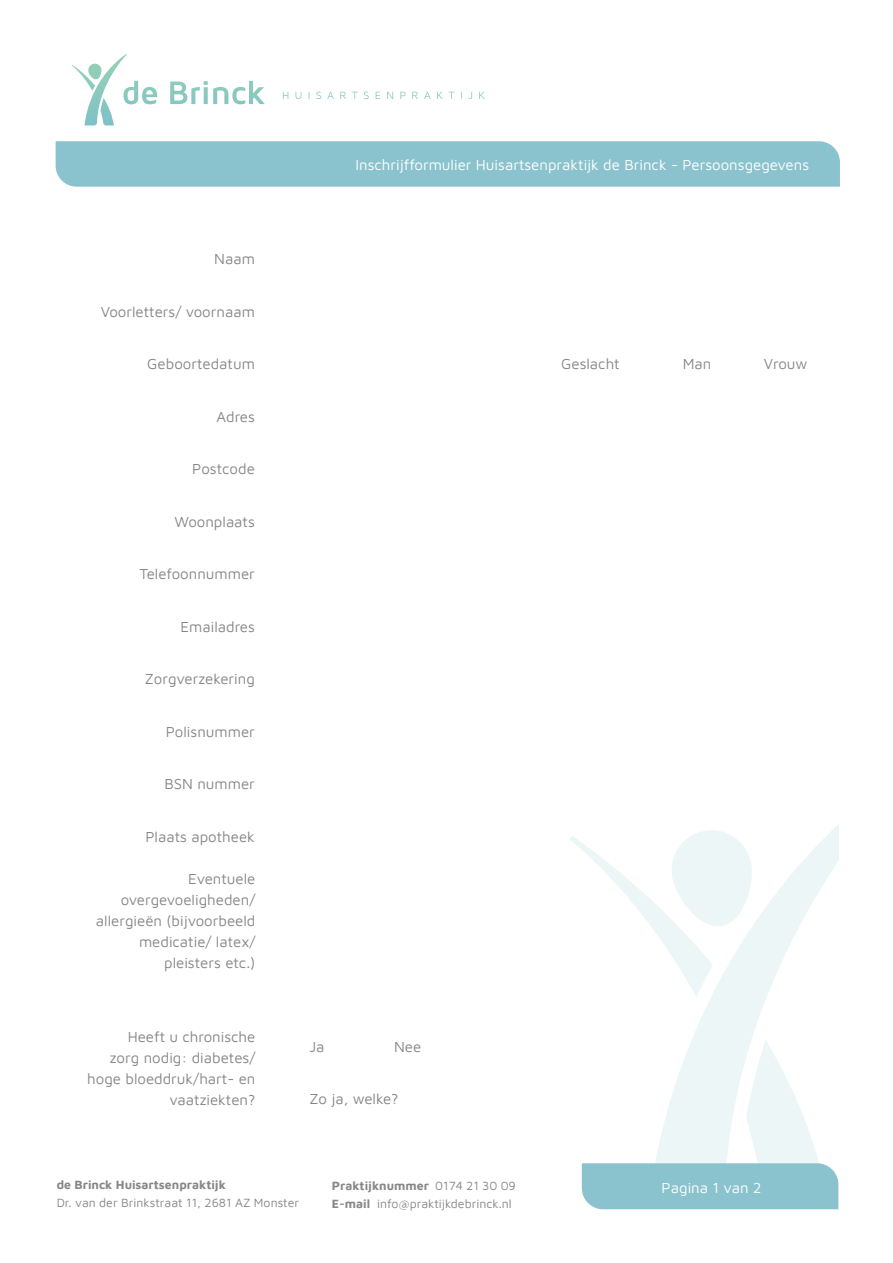
<style>
.page{position:relative;width:893px;height:1263px;background:#fff}
.page>*{position:absolute;margin:0;border:0;box-sizing:border-box;transform-origin:0 0}
.t1{font:15px/21px "Maven Pro";color:#878787;text-align:right}
.t2{font:15px "Maven Pro";color:#fff}
.t3{font:12.3px/17.9px "Maven Pro";color:#878787}
.t4{font:700 12.3px "Maven Pro";color:#878787}
.s1{font-weight:700}
</style>
<div class="page">
<svg style="left:570px;top:836px;width:79px;height:87px"></svg>
<svg style="left:649px;top:824px;width:190px;height:385px"></svg>
<svg style="left:582px;top:1040px;width:256px;height:169px"></svg>
<svg style="left:72px;top:54px;width:193px;height:71px"></svg>
<div style="left:56px;top:141px;width:784px;height:46px;background:#8ac3cd"></div>
<p class="t1" style="left:214px;top:247px;width:42px">Naam</p>
<p class="t1" style="left:101px;top:300px;width:156px">Voorletters/ voornaam</p>
<p class="t1" style="left:147px;top:352px;width:109px">Geboortedatum</p>
<p class="t1" style="left:217px;top:405px;width:40px">Adres</p>
<p class="t1" style="left:192px;top:457px;width:64px">Postcode</p>
<p class="t1" style="left:174px;top:510px;width:82px">Woonplaats</p>
<p class="t1" style="left:140px;top:562px;width:117px">Telefoonnummer</p>
<p class="t1" style="left:181px;top:615px;width:76px">Emailadres</p>
<p class="t1" style="left:145px;top:667px;width:112px">Zorgverzekering</p>
<p class="t1" style="left:166px;top:720px;width:91px">Polisnummer</p>
<p class="t1" style="left:164px;top:772px;width:92px">BSN nummer</p>
<p class="t1" style="left:145px;top:825px;width:111px">Plaats apotheek</p>
<p class="t1" style="left:96px;top:867px;width:161px">Eventuele overgevoeligheden/ allergieën (bijvoorbeeld medicatie/ latex/ pleisters etc.)</p>
<p class="t2" style="left:355px;top:155px;width:455px">Inschrijfformulier Huisartsenpraktijk de Brinck - Persoonsgegevens</p>
<p class="t1" style="left:561px;top:352px;width:60px">Geslacht</p>
<p class="t1" style="left:683px;top:352px;width:30px">Man</p>
<p class="t1" style="left:764px;top:352px;width:45px">Vrouw</p>
<p class="t1" style="left:87px;top:1025px;width:170px">Heeft u chronische<br>zorg nodig: diabetes/ hoge bloeddruk/hart- en vaatziekten?</p>
<p class="t1" style="left:309px;top:1035px;width:17px">Ja</p>
<p class="t1" style="left:394px;top:1035px;width:29px">Nee</p>
<p class="t1" style="left:309px;top:1087px;width:91px">Zo ja, welke?</p>
<p class="t4" style="left:57px;top:1176px;width:171px">de Brinck Huisartsenpraktijk</p>
<p class="t3" style="left:57px;top:1193px;width:244px">Dr. van der Brinkstraat 11, 2681 AZ Monster</p>
<p class="t3" style="left:332px;top:1176px;width:185px"><span class="s1">Praktijknummer</span> 0174 21 30 09<br><span class="s1">E-mail</span> info@praktijkdebrinck.nl</p>
<p class="t2" style="left:662px;top:1177px;width:102px">Pagina 1 van 2</p>
</div>
